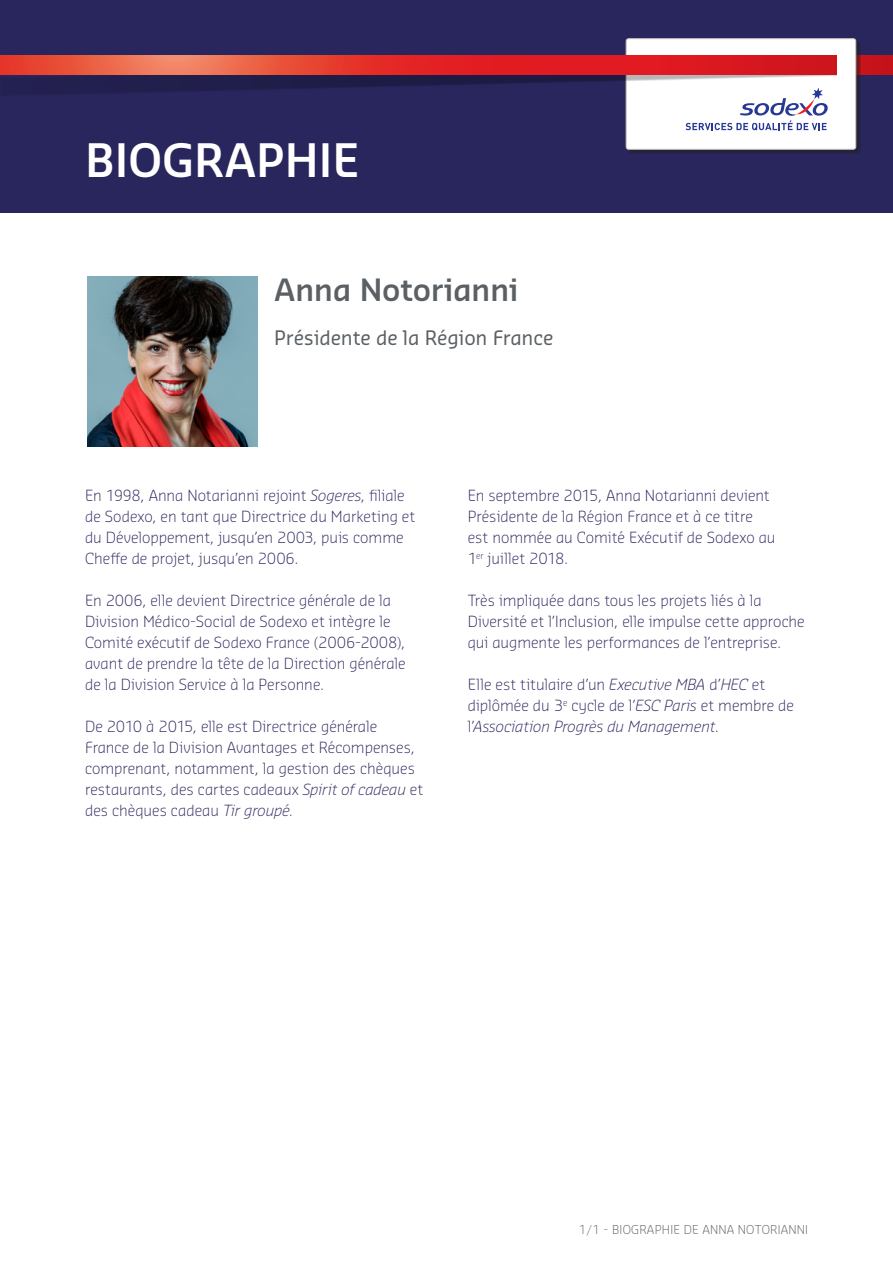
<style>
.page{position:relative;width:893px;height:1263px;background:#fff}
.page>*{position:absolute;margin:0;border:0;box-sizing:border-box;transform-origin:0 0}
.t1{font:600 45px "Sansa Pro";color:#fff}
.t2{font:600 30px "Sansa Pro";letter-spacing:-.01em;color:#5b6064}
.t3{font:19.5px "Sansa Pro";letter-spacing:-.01em;color:#5b6064}
.t4{font:300 15px/21px "Sansa Pro";color:#29265d}
.t5{font:300 12px "Sansa Pro";letter-spacing:.02em;color:#5b6064}
.s1{font-style:italic}
</style>
<div class="page">
<div style="left:0;top:0;width:893px;height:213px;background:#29265d"></div>
<div style="left:843px;top:56px;width:50px;height:19px;background:#c6131b"></div>
<div style="left:628px;top:41px;width:233px;height:113px;background:#231f20;opacity:.5"></div>
<div style="left:626px;top:39px;width:230px;height:110px;background:#fff;border-radius:3px"></div>
<div style="left:626px;top:39px;width:230px;height:110px;border:1px solid #ccc8c0;border-radius:3px"></div>
<img style="left:1px;top:46px;width:836px;height:61px">
<svg style="left:0;top:56px;width:837px;height:19px;background:#e33730"></svg>
<svg style="left:686px;top:88px;width:142px;height:42px"></svg>
<img style="left:87px;top:276px;width:170px;height:170px">
<p class="t1" style="left:85px;top:131px;width:276px">BIOGRAPHIE</p>
<p class="t2" style="left:274px;top:270px;width:246px">Anna Notorianni</p>
<p class="t3" style="left:274px;top:324px;width:281px">Présidente de la Région France</p>
<p class="t4" style="left:85px;top:485px;width:332px">En 1998, Anna Notarianni rejoint <span class="s1">Sogeres</span>, filiale de Sodexo, en tant que Directrice du Marketing et du Développement, jusqu’en 2003, puis comme Cheffe de projet, jusqu’en 2006.</p>
<p class="t4" style="left:85px;top:590px;width:322px">En 2006, elle devient Directrice générale de la Division Médico-Social de Sodexo et intègre le Comité exécutif de Sodexo France (2006-2008), avant de prendre la tête de la Direction générale de la Division Service à la Personne.</p>
<p class="t4" style="left:85px;top:716px;width:340px">De 2010 à 2015, elle est Directrice générale France de la Division Avantages et Récompenses, comprenant, notamment, la gestion des chèques restaurants, des cartes cadeaux <span class="s1">Spirit of cadeau</span> et des chèques cadeau <span class="s1">Tir groupé</span>.</p>
<p class="t4" style="left:468px;top:485px;width:309px">En septembre 2015, Anna Notarianni devient Présidente de la Région France et à ce titre est nommée au Comité Exécutif de Sodexo au 1<sup>er</sup> juillet 2018.</p>
<p class="t4" style="left:468px;top:590px;width:339px">Très impliquée dans tous les projets liés à la<br>Diversité et l’Inclusion, elle impulse cette approche qui augmente les performances de l’entreprise.</p>
<p class="t4" style="left:468px;top:674px;width:328px">Elle est titulaire d’un <span class="s1">Executive MBA</span> d’<span class="s1">HEC</span> et diplômée du 3<sup>e</sup> cycle de l’<span class="s1">ESC Paris</span> et membre de l’<span class="s1">Association Progrès du Management</span>.</p>
<p class="t5" style="left:579px;top:1222px;width:231px">1/1 - BIOGRAPHIE DE ANNA NOTORIANNI</p>
</div>
